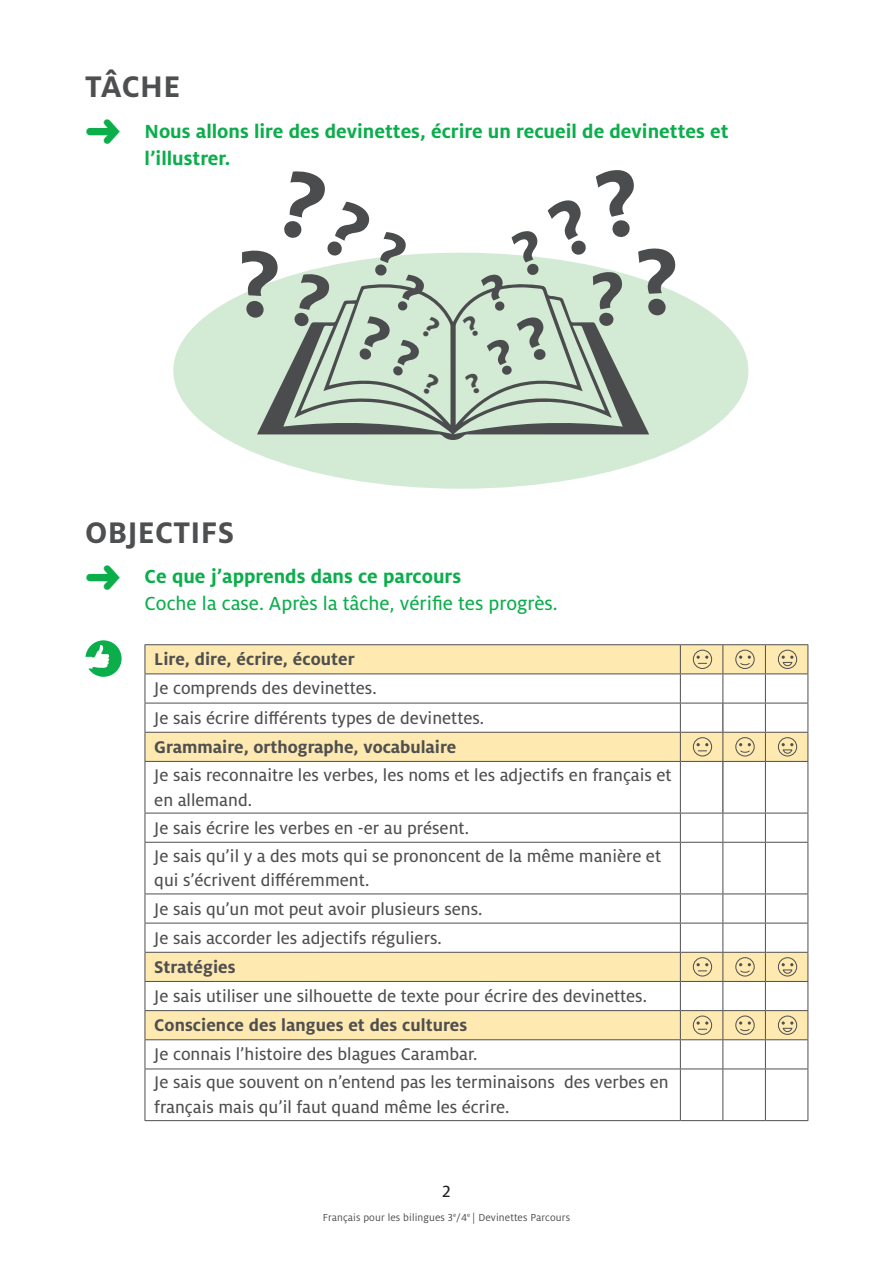
<style>
.page{position:relative;width:893px;height:1263px;background:#fff}
.page>*{position:absolute;margin:0;border:0;box-sizing:border-box;transform-origin:0 0}
.t1{font:700 33px "Milo OT";letter-spacing:.01em;color:#4e4f50}
.t2{font:700 21px/27px "Milo OT";color:#0cae4c}
.t3{font:21px "Milo OT Text";color:#0cae4c}
.t4{font:18.75px/28px "Milo OT Text";color:#4e4f50}
.t5{font:700 18.75px "Milo OT";letter-spacing:.005em;color:#4e4f50}
.t6{font:18px "Milo OT Text";color:#231f20}
.t7{font:11.25px "Milo OT";letter-spacing:.01em;color:#4e4f50}
</style>
<div class="page">
<div style="left:173px;top:253px;width:575px;height:236px;background:#d3ead4;border-radius:50%"></div>
<svg style="left:85px;top:640px;width:37px;height:37px"></svg>
<svg style="left:146px;top:645px;width:661px;height:394px"></svg>
<hr style="left:145px;top:703px;width:535px;height:1px;background:#4e4f50">
<hr style="left:680px;top:703px;width:43px;height:1px;background:#4e4f50">
<hr style="left:723px;top:703px;width:42px;height:1px;background:#4e4f50">
<hr style="left:765px;top:703px;width:43px;height:1px;background:#4e4f50">
<hr style="left:145px;top:732px;width:535px;height:1px;background:#4e4f50">
<hr style="left:680px;top:732px;width:43px;height:1px;background:#4e4f50">
<hr style="left:723px;top:732px;width:42px;height:1px;background:#4e4f50">
<hr style="left:765px;top:732px;width:43px;height:1px;background:#4e4f50">
<hr style="left:145px;top:761px;width:535px;height:1px;background:#4e4f50">
<hr style="left:145px;top:762px;width:1px;height:51px;background:#4e4f50">
<hr style="left:680px;top:761px;width:43px;height:1px;background:#4e4f50">
<hr style="left:680px;top:762px;width:1px;height:51px;background:#4e4f50">
<hr style="left:723px;top:761px;width:42px;height:1px;background:#4e4f50">
<hr style="left:765px;top:761px;width:43px;height:1px;background:#4e4f50">
<hr style="left:765px;top:762px;width:1px;height:51px;background:#4e4f50">
<hr style="left:807px;top:762px;width:1px;height:51px;background:#4e4f50">
<hr style="left:722px;top:762px;width:1px;height:51px;background:#231f20">
<hr style="left:145px;top:813px;width:535px;height:1px;background:#4e4f50">
<svg style="left:145px;top:813px;width:1px;height:29px"></svg>
<hr style="left:680px;top:813px;width:43px;height:1px;background:#4e4f50">
<svg style="left:680px;top:813px;width:1px;height:29px"></svg>
<hr style="left:723px;top:813px;width:42px;height:1px;background:#4e4f50">
<svg style="left:722px;top:813px;width:1px;height:29px"></svg>
<hr style="left:765px;top:813px;width:43px;height:1px;background:#4e4f50">
<svg style="left:765px;top:813px;width:1px;height:29px"></svg>
<svg style="left:807px;top:813px;width:1px;height:29px"></svg>
<hr style="left:145px;top:842px;width:535px;height:1px;background:#4e4f50">
<hr style="left:145px;top:843px;width:1px;height:50px;background:#4e4f50">
<hr style="left:680px;top:842px;width:43px;height:1px;background:#4e4f50">
<hr style="left:680px;top:843px;width:1px;height:50px;background:#4e4f50">
<hr style="left:723px;top:842px;width:42px;height:1px;background:#4e4f50">
<hr style="left:722px;top:843px;width:1px;height:50px;background:#4e4f50">
<hr style="left:765px;top:842px;width:43px;height:1px;background:#4e4f50">
<hr style="left:765px;top:843px;width:1px;height:50px;background:#4e4f50">
<hr style="left:807px;top:843px;width:1px;height:50px;background:#4e4f50">
<hr style="left:145px;top:893px;width:535px;height:1px;background:#4e4f50">
<hr style="left:680px;top:893px;width:43px;height:1px;background:#4e4f50">
<hr style="left:723px;top:893px;width:42px;height:1px;background:#4e4f50">
<hr style="left:765px;top:893px;width:43px;height:1px;background:#4e4f50">
<hr style="left:145px;top:923px;width:535px;height:1px;background:#4e4f50">
<hr style="left:680px;top:923px;width:43px;height:1px;background:#4e4f50">
<hr style="left:723px;top:923px;width:42px;height:1px;background:#4e4f50">
<hr style="left:765px;top:923px;width:43px;height:1px;background:#4e4f50">
<hr style="left:145px;top:952px;width:535px;height:1px;background:#4e4f50">
<hr style="left:680px;top:952px;width:43px;height:1px;background:#4e4f50">
<hr style="left:723px;top:952px;width:42px;height:1px;background:#4e4f50">
<hr style="left:765px;top:952px;width:43px;height:1px;background:#4e4f50">
<hr style="left:145px;top:981px;width:535px;height:1px;background:#4e4f50">
<hr style="left:680px;top:981px;width:43px;height:1px;background:#4e4f50">
<hr style="left:723px;top:981px;width:42px;height:1px;background:#4e4f50">
<hr style="left:765px;top:981px;width:43px;height:1px;background:#4e4f50">
<hr style="left:145px;top:1010px;width:535px;height:1px;background:#4e4f50">
<hr style="left:680px;top:1010px;width:43px;height:1px;background:#4e4f50">
<hr style="left:723px;top:1010px;width:42px;height:1px;background:#4e4f50">
<hr style="left:765px;top:1010px;width:43px;height:1px;background:#4e4f50">
<hr style="left:145px;top:1039px;width:535px;height:1px;background:#4e4f50">
<svg style="left:145px;top:894px;width:1px;height:174px"></svg>
<hr style="left:680px;top:1039px;width:43px;height:1px;background:#4e4f50">
<svg style="left:680px;top:894px;width:1px;height:174px"></svg>
<hr style="left:723px;top:1039px;width:42px;height:1px;background:#4e4f50">
<svg style="left:722px;top:894px;width:1px;height:174px"></svg>
<hr style="left:765px;top:1039px;width:43px;height:1px;background:#4e4f50">
<svg style="left:765px;top:894px;width:1px;height:174px"></svg>
<svg style="left:807px;top:894px;width:1px;height:174px"></svg>
<hr style="left:145px;top:1068px;width:535px;height:1px;background:#4e4f50">
<hr style="left:145px;top:1069px;width:1px;height:51px;background:#4e4f50">
<hr style="left:680px;top:1068px;width:43px;height:1px;background:#4e4f50">
<hr style="left:680px;top:1069px;width:1px;height:51px;background:#4e4f50">
<hr style="left:723px;top:1068px;width:42px;height:1px;background:#4e4f50">
<hr style="left:722px;top:1069px;width:1px;height:51px;background:#4e4f50">
<hr style="left:765px;top:1068px;width:43px;height:1px;background:#4e4f50">
<hr style="left:765px;top:1069px;width:1px;height:51px;background:#4e4f50">
<hr style="left:807px;top:1069px;width:1px;height:51px;background:#4e4f50">
<hr style="left:145px;top:1120px;width:535px;height:1px;background:#4e4f50">
<hr style="left:680px;top:1120px;width:43px;height:1px;background:#4e4f50">
<hr style="left:723px;top:1120px;width:42px;height:1px;background:#4e4f50">
<hr style="left:765px;top:1120px;width:43px;height:1px;background:#4e4f50">
<hr style="left:145px;top:644px;width:535px;height:1px;background:#4e4f50">
<svg style="left:145px;top:645px;width:1px;height:116px"></svg>
<hr style="left:680px;top:644px;width:43px;height:1px;background:#4e4f50">
<svg style="left:680px;top:645px;width:1px;height:116px"></svg>
<hr style="left:723px;top:644px;width:42px;height:1px;background:#4e4f50">
<svg style="left:722px;top:645px;width:1px;height:116px"></svg>
<hr style="left:765px;top:644px;width:43px;height:1px;background:#4e4f50">
<svg style="left:765px;top:645px;width:1px;height:116px"></svg>
<svg style="left:807px;top:645px;width:1px;height:116px"></svg>
<hr style="left:145px;top:673px;width:535px;height:1px;background:#4e4f50">
<hr style="left:680px;top:673px;width:43px;height:1px;background:#4e4f50">
<hr style="left:723px;top:673px;width:42px;height:1px;background:#4e4f50">
<hr style="left:765px;top:673px;width:43px;height:1px;background:#4e4f50">
<div style="left:693px;top:650px;width:19px;height:19px;border:1px solid #4e4f50;border-radius:50%"></div>
<svg style="left:697px;top:655px;width:11px;height:9px"></svg>
<div style="left:735px;top:650px;width:20px;height:19px;border:1px solid #4e4f50;border-radius:50%"></div>
<svg style="left:739px;top:655px;width:12px;height:10px"></svg>
<div style="left:778px;top:650px;width:19px;height:19px;border:1px solid #4e4f50;border-radius:50%"></div>
<svg style="left:782px;top:655px;width:11px;height:11px"></svg>
<div style="left:693px;top:737px;width:19px;height:19px;border:1px solid #4e4f50;border-radius:50%"></div>
<svg style="left:697px;top:743px;width:11px;height:8px"></svg>
<div style="left:735px;top:737px;width:20px;height:19px;border:1px solid #4e4f50;border-radius:50%"></div>
<svg style="left:739px;top:743px;width:12px;height:10px"></svg>
<div style="left:778px;top:737px;width:19px;height:19px;border:1px solid #4e4f50;border-radius:50%"></div>
<svg style="left:782px;top:743px;width:11px;height:11px"></svg>
<div style="left:693px;top:957px;width:19px;height:19px;border:1px solid #4e4f50;border-radius:50%"></div>
<svg style="left:697px;top:963px;width:11px;height:8px"></svg>
<div style="left:735px;top:957px;width:20px;height:19px;border:1px solid #4e4f50;border-radius:50%"></div>
<svg style="left:739px;top:963px;width:12px;height:10px"></svg>
<div style="left:778px;top:957px;width:19px;height:19px;border:1px solid #4e4f50;border-radius:50%"></div>
<svg style="left:782px;top:963px;width:11px;height:11px"></svg>
<div style="left:693px;top:1016px;width:19px;height:19px;border:1px solid #4e4f50;border-radius:50%"></div>
<svg style="left:697px;top:1021px;width:11px;height:9px"></svg>
<div style="left:735px;top:1016px;width:20px;height:19px;border:1px solid #4e4f50;border-radius:50%"></div>
<svg style="left:739px;top:1021px;width:12px;height:10px"></svg>
<div style="left:778px;top:1016px;width:19px;height:19px;border:1px solid #4e4f50;border-radius:50%"></div>
<svg style="left:782px;top:1021px;width:11px;height:11px"></svg>
<svg style="left:257px;top:305px;width:392px;height:135px"></svg>
<svg style="left:243px;top:253px;width:198px;height:143px"></svg>
<svg style="left:462px;top:252px;width:218px;height:142px"></svg>
<h1 class="t1" style="left:85px;top:68px;width:97px">TÂCHE</h1>
<p class="t2" style="left:145px;top:118px;width:585px">Nous allons lire des devinettes, écrire un recueil de devinettes et l’illustrer.</p>
<h1 class="t1" style="left:85px;top:514px;width:150px">OBJECTIFS</h1>
<p class="t2" style="left:145px;top:563px;width:318px">Ce que j’apprends dans ce parcours</p>
<p class="t3" style="left:145px;top:592px;width:415px">Coche la case. Après la tâche, vérifie tes progrès.</p>
<p class="t5" style="left:154px;top:649px;width:202px">Lire, dire, écrire, écouter</p>
<p class="t4" style="left:154px;top:674px;width:331px;line-height:29.2px">Je comprends des devinettes.<br>Je sais écrire différents types de devinettes.</p>
<p class="t5" style="left:154px;top:736px;width:304px">Grammaire, orthographe, vocabulaire</p>
<p class="t4" style="left:154px;top:763px;width:519px;line-height:24.8px">Je sais reconnaitre les verbes, les noms et les adjectifs en français et en allemand.</p>
<p class="t4" style="left:154px;top:814px;width:508px">Je sais écrire les verbes en -er au présent.<br>Je sais qu’il y a des mots qui se prononcent de la même manière et</p>
<p class="t4" style="left:154px;top:866px;width:330px;line-height:28.7px">qui s’écrivent différemment.<br>Je sais qu’un mot peut avoir plusieurs sens.<br>Je sais accorder les adjectifs réguliers.</p>
<p class="t5" style="left:154px;top:956px;width:83px">Stratégies</p>
<p class="t4" style="left:154px;top:982px;width:494px">Je sais utiliser une silhouette de texte pour écrire des devinettes.</p>
<p class="t5" style="left:154px;top:1015px;width:314px">Conscience des langues et des cultures</p>
<p class="t4" style="left:154px;top:1040px;width:516px">Je connais l’histoire des blagues Carambar.<br>Je sais que souvent on n’entend pas les terminaisons des verbes en</p>
<p class="t4" style="left:154px;top:1093px;width:357px">français mais qu’il faut quand même les écrire.</p>
<p class="t6" style="left:442px;top:1181px;width:10px">2</p>
<p class="t7" style="left:323px;top:1211px;width:249px">Français pour les bilingues 3<sup>e</sup>/4<sup>e</sup> | Devinettes Parcours</p>
</div>
